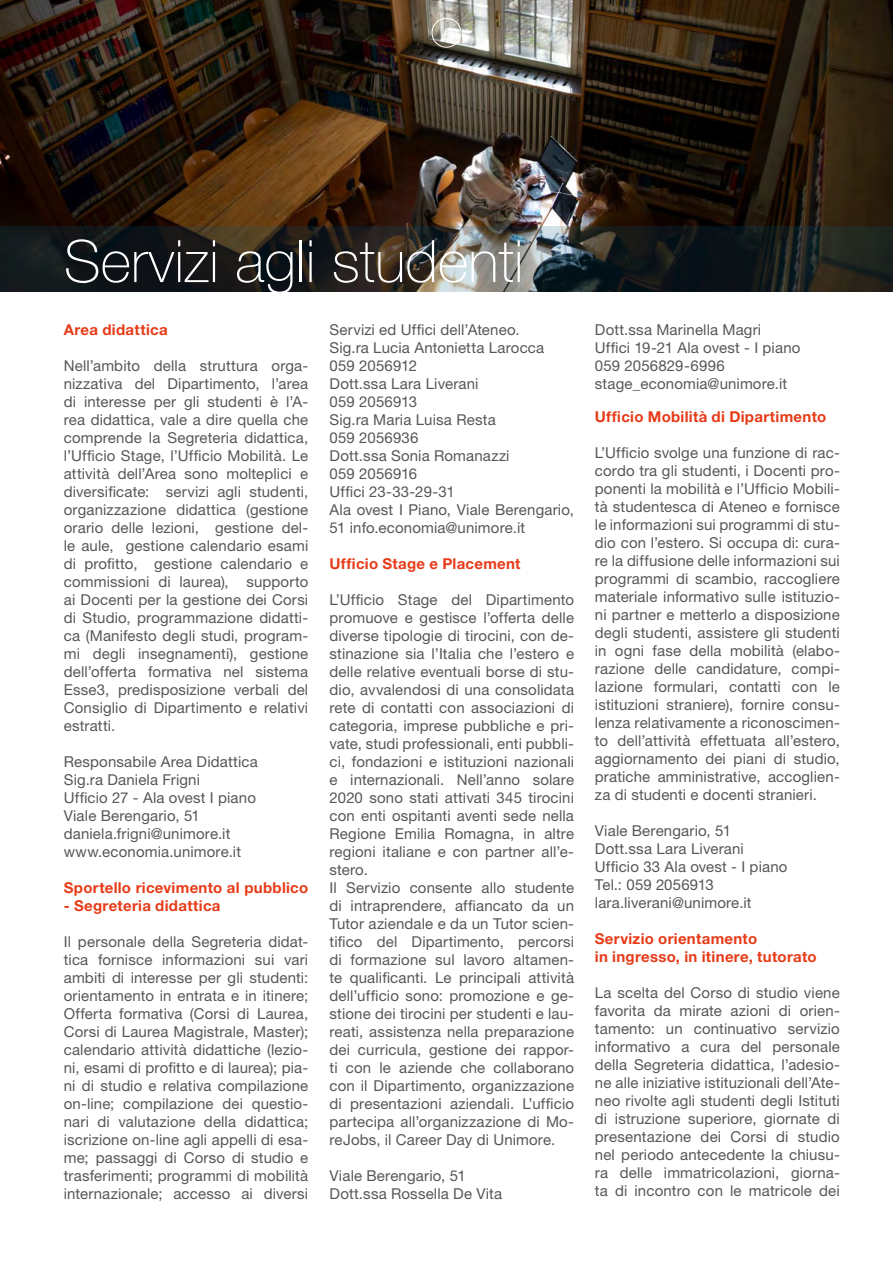
<style>
.page{position:relative;width:893px;height:1263px;background:#fff}
.page>*{position:absolute;margin:0;border:0;box-sizing:border-box;transform-origin:0 0}
.t1{font:100 58.5px "Helvetica Neue LT Std";color:#fff}
.t2{font:15px/18px "Helvetica Neue LT Std";letter-spacing:.01em;color:#575756}
.t3{font:700 15px/18px "Helvetica Neue LT Std";letter-spacing:.02em;color:#e73b18}
.t4{font:500 9px "Helvetica Neue LT Std";color:#fff}
</style>
<div class="page">
<img style="left:0;top:0;width:893px;height:226px">
<svg style="left:0;top:226px;width:893px;height:66px;background:#2a2c2b"></svg>
<div style="left:432px;top:18px;width:29px;height:29px;border:1px solid #fff;border-radius:50%"></div>
<p class="t4" style="left:444px;top:27px;width:6px">8</p>
<h1 class="t1" style="left:64px;top:228px;width:461px">Servizi agli studenti</h1>
<p class="t3" style="left:64px;top:321px;width:105px">Area didattica</p>
<p class="t2" style="left:64px;top:357px;width:246px;text-align:justify">Nell’ambito della struttura orga&shy;nizzativa del Dipartimento, l’area di interesse per gli studenti è l’A&shy;rea didattica, vale a dire quella che comprende la Segreteria didattica, l’Ufficio Stage, l’Ufficio Mobilità. Le attività dell’Area sono molteplici e diversificate: servizi agli studenti, organizzazione didattica (gestione orario delle lezioni, gestione del&shy;le aule, gestione calendario esami di profitto, gestione calendario e commissioni di laurea), supporto ai Docenti per la gestione dei Corsi di Studio, programmazione didatti&shy;ca (Manifesto degli studi, program&shy;mi degli insegnamenti), gestione dell’offerta formativa nel sistema Esse3, predisposizione verbali del Consiglio di Dipartimento e relativi estratti.</p>
<p class="t2" style="left:64px;top:753px;width:196px">Responsabile Area Didattica<br>Sig.ra Daniela Frigni<br>Ufficio 27 - Ala ovest I piano<br>Viale Berengario, 51 daniela.frigni@unimore.it www.economia.unimore.it</p>
<p class="t3" style="left:64px;top:879px;width:246px">Sportello ricevimento al pubblico</p>
<p class="t3" style="left:64px;top:897px;width:158px">- Segreteria didattica</p>
<p class="t2" style="left:64px;top:933px;width:246px;text-align:justify">Il personale della Segreteria didat&shy;tica fornisce informazioni sui vari ambiti di interesse per gli studenti: orientamento in entrata e in itinere; Offerta formativa (Corsi di Laurea, Corsi di Laurea Magistrale, Master); calendario attività didattiche (lezio&shy;ni, esami di profitto e di laurea); pia&shy;ni di studio e relativa compilazione on-line; compilazione dei questio&shy;nari di valutazione della didattica; iscrizione on-line agli appelli di esa&shy;me; passaggi di Corso di studio e trasferimenti; programmi di mobilità internazionale; accesso ai diversi</p>
<p class="t2" style="left:330px;top:321px;width:246px">Servizi ed Uffici dell’Ateneo.<br>Sig.ra Lucia Antonietta Larocca<br>059 2056912<br>Dott.ssa Lara Liverani<br>059 2056913<br>Sig.ra Maria Luisa Resta<br>059 2056936<br>Dott.ssa Sonia Romanazzi<br>059 2056916<br>Uffici 23-33-29-31<br>Ala ovest I Piano, Viale Berengario,<br>51 info.economia@unimore.it</p>
<p class="t3" style="left:330px;top:555px;width:192px">Ufficio Stage e Placement</p>
<p class="t2" style="left:330px;top:591px;width:246px">L’Ufficio Stage del Dipartimento promuove e gestisce l’offerta delle diverse tipologie di tirocini, con de&shy;stinazione sia l’Italia che l’estero e delle relative eventuali borse di stu&shy;dio, avvalendosi di una consolidata rete di contatti con associazioni di categoria, imprese pubbliche e pri&shy;vate, studi professionali, enti pubbli&shy;ci, fondazioni e istituzioni nazionali e internazionali. Nell’anno solare 2020 sono stati attivati 345 tirocini con enti ospitanti aventi sede nella Regione Emilia Romagna, in altre regioni italiane e con partner all’e&shy;stero.<br>Il Servizio consente allo studente di intraprendere, affiancato da un Tutor aziendale e da un Tutor scien&shy;tifico del Dipartimento, percorsi di formazione sul lavoro altamen&shy;te qualificanti. Le principali attività dell’ufficio sono: promozione e ge&shy;stione dei tirocini per studenti e lau&shy;reati, assistenza nella preparazione dei curricula, gestione dei rappor&shy;ti con le aziende che collaborano con il Dipartimento, organizzazione di presentazioni aziendali. L’ufficio partecipa all’organizzazione di Mo&shy;reJobs, il Career Day di Unimore.</p>
<p class="t2" style="left:330px;top:1167px;width:174px">Viale Berengario, 51<br>Dott.ssa Rossella De Vita</p>
<p class="t2" style="left:595px;top:321px;width:207px">Dott.ssa Marinella Magri<br>Uffici 19-21 Ala ovest - I piano<br>059 2056829-6996 stage_economia@unimore.it</p>
<p class="t3" style="left:595px;top:407px;width:233px">Ufficio Mobilità di Dipartimento</p>
<p class="t2" style="left:595px;top:443px;width:246px;text-align:justify">L’Ufficio svolge una funzione di rac&shy;cordo tra gli studenti, i Docenti pro&shy;ponenti la mobilità e l’Ufficio Mobili&shy;tà studentesca di Ateneo e fornisce le informazioni sui programmi di stu&shy;dio con l’estero. Si occupa di: cura&shy;re la diffusione delle informazioni sui programmi di scambio, raccogliere materiale informativo sulle istituzio&shy;ni partner e metterlo a disposizione degli studenti, assistere gli studenti in ogni fase della mobilità (elabo&shy;razione delle candidature, compi&shy;lazione formulari, contatti con le istituzioni straniere), fornire consu&shy;lenza relativamente a riconoscimen&shy;to dell’attività effettuata all’estero, aggiornamento dei piani di studio, pratiche amministrative, accoglien&shy;za di studenti e docenti stranieri.</p>
<p class="t2" style="left:595px;top:821px;width:194px">Viale Berengario, 51<br>Dott.ssa Lara Liverani<br>Ufficio 33 Ala ovest - I piano<br>Tel.: 059 2056913 lara.liverani@unimore.it</p>
<p class="t3" style="left:595px;top:929px;width:223px">Servizio orientamento<br>in ingresso, in itinere, tutorato</p>
<p class="t2" style="left:595px;top:983px;width:246px;text-align:justify">La scelta del Corso di studio viene favorita da mirate azioni di orien&shy;tamento: un continuativo servizio informativo a cura del personale della Segreteria didattica, l’adesio&shy;ne alle iniziative istituzionali dell’Ate&shy;neo rivolte agli studenti degli Istituti di istruzione superiore, giornate di presentazione dei Corsi di studio nel periodo antecedente la chiusu&shy;ra delle immatricolazioni, giorna&shy;ta di incontro con le matricole dei</p>
</div>
